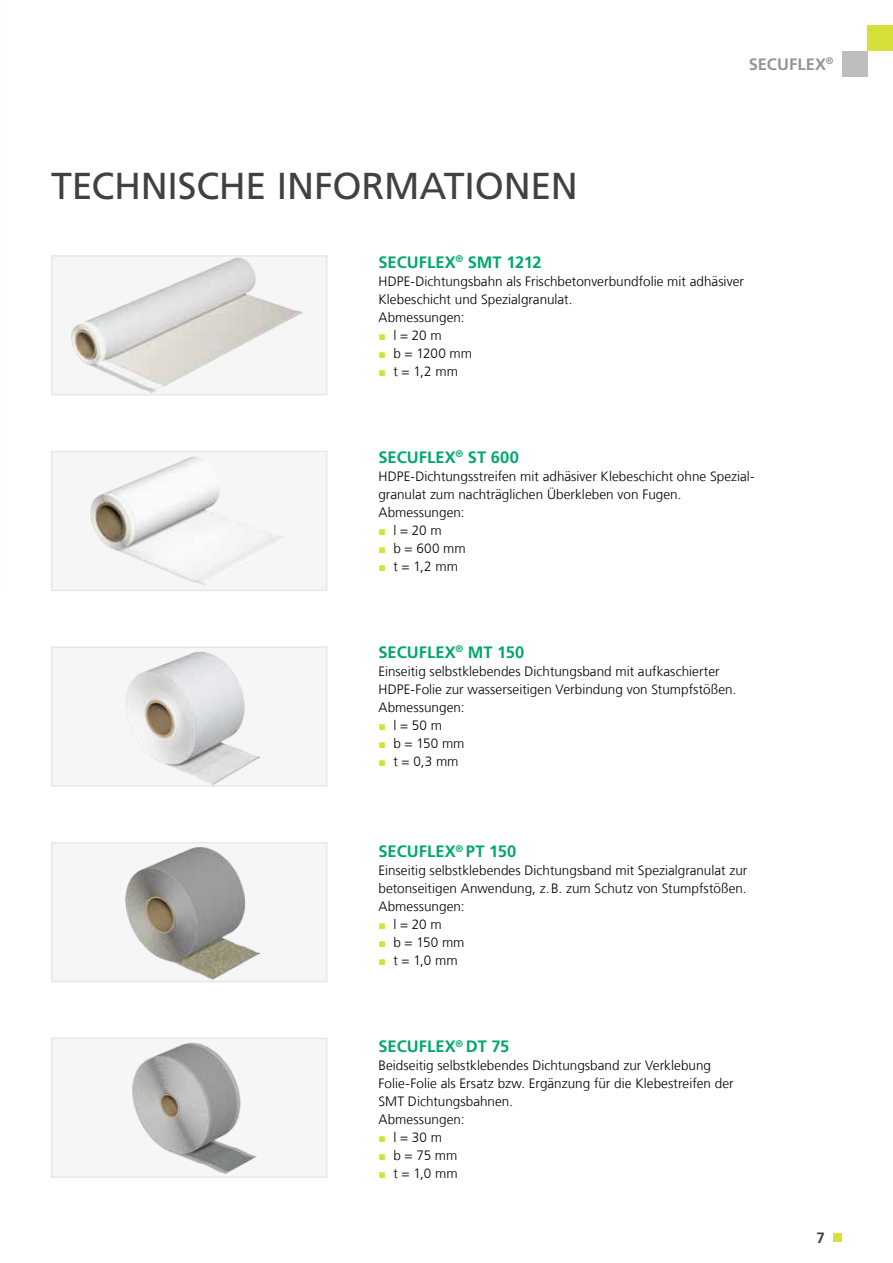
<style>
.page{position:relative;width:893px;height:1263px;background:#fff}
.page>*{position:absolute;margin:0;border:0;box-sizing:border-box;transform-origin:0 0}
.t1{font:37.5px "Frutiger LT Com";letter-spacing:-.005em;color:#414042}
.t2{font:700 16.5px "Frutiger LT Com";letter-spacing:.005em;color:#00a76d}
.t3{font:700 16.5px "Frutiger LT Com";letter-spacing:.005em;color:#939598}
.t4{font:700 15px "Frutiger LT Com";color:#414042}
.t5{font:300 13.5px/18px "Frutiger LT Com";letter-spacing:.005em;color:#000}
.s1{color:#d6e038}
</style>
<div class="page">
<div style="left:833px;top:1233px;width:9px;height:9px;background:#d6e038"></div>
<div style="left:842px;top:51px;width:25px;height:26px;background:#bcbec0"></div>
<div style="left:867px;top:26px;width:26px;height:25px;background:#d6e038"></div>
<div style="left:52px;top:256px;width:275px;height:139px;background:#f6f6f6"></div>
<img style="left:72px;top:258px;width:231px;height:134px">
<div style="left:51px;top:255px;width:276px;height:140px;border:2px solid #e6e7e8"></div>
<div style="left:52px;top:451px;width:275px;height:139px;background:#f6f6f6"></div>
<img style="left:90px;top:457px;width:192px;height:129px">
<div style="left:51px;top:451px;width:276px;height:140px;border:2px solid #e6e7e8"></div>
<div style="left:52px;top:647px;width:275px;height:139px;background:#f6f6f6"></div>
<img style="left:126px;top:651px;width:134px;height:133px">
<div style="left:51px;top:646px;width:276px;height:141px;border:2px solid #e6e7e8"></div>
<div style="left:52px;top:843px;width:275px;height:138px;background:#f6f6f6"></div>
<img style="left:125px;top:847px;width:134px;height:132px">
<div style="left:51px;top:842px;width:276px;height:140px;border:2px solid #e6e7e8"></div>
<div style="left:52px;top:1038px;width:275px;height:139px;background:#f6f6f6"></div>
<img style="left:132px;top:1042px;width:125px;height:132px">
<div style="left:51px;top:1037px;width:276px;height:141px;border:2px solid #e6e7e8"></div>
<h1 class="t1" style="left:51px;top:163px;width:528px">TECHNISCHE INFORMATIONEN</h1>
<p class="t3" style="left:749px;top:54px;width:86px">SECUFLEX<sup>®</sup></p>
<p class="t2" style="left:378px;top:252px;width:165px">SECUFLEX<sup>®</sup> SMT 1212</p>
<p class="t5" style="left:378px;top:272px;width:367px">HDPE-Dichtungsbahn als Frischbetonverbundfolie mit adhäsiver<br>Klebeschicht und Spezialgranulat.<br>Abmessungen:</p>
<p class="t5" style="left:378px;top:326px;width:65px"><span class="s1">▪</span> l = 20 m</p>
<p class="t5" style="left:378px;top:344px;width:95px"><span class="s1">▪</span> b = 1200 mm</p>
<p class="t5" style="left:378px;top:362px;width:81px"><span class="s1">▪</span> t = 1,2 mm</p>
<p class="t2" style="left:378px;top:447px;width:142px">SECUFLEX<sup>®</sup> ST 600</p>
<p class="t5" style="left:378px;top:467px;width:378px">HDPE-Dichtungsstreifen mit adhäsiver Klebeschicht ohne Spezial&shy;granulat zum nachträglichen Überkleben von Fugen.<br>Abmessungen:</p>
<p class="t5" style="left:378px;top:521px;width:65px"><span class="s1">▪</span> l = 20 m</p>
<p class="t5" style="left:378px;top:539px;width:89px"><span class="s1">▪</span> b = 600 mm</p>
<p class="t5" style="left:378px;top:557px;width:81px"><span class="s1">▪</span> t = 1,2 mm</p>
<p class="t2" style="left:378px;top:642px;width:147px">SECUFLEX<sup>®</sup> MT 150</p>
<p class="t5" style="left:378px;top:662px;width:359px">Einseitig selbstklebendes Dichtungsband mit aufkaschierter<br>HDPE-Folie zur wasserseitigen Verbindung von Stumpfstößen.<br>Abmessungen:</p>
<p class="t5" style="left:378px;top:716px;width:65px"><span class="s1">▪</span> l = 50 m</p>
<p class="t5" style="left:378px;top:734px;width:88px"><span class="s1">▪</span> b = 150 mm</p>
<p class="t5" style="left:378px;top:752px;width:82px"><span class="s1">▪</span> t = 0,3 mm</p>
<p class="t2" style="left:378px;top:841px;width:140px">SECUFLEX<sup>®</sup> PT 150</p>
<p class="t5" style="left:378px;top:861px;width:370px;text-align:justify">Einseitig selbstklebendes Dichtungsband mit Spezialgranulat zur betonseitigen Anwendung, z.B. zum Schutz von Stumpfstößen.<br>Abmessungen:</p>
<p class="t5" style="left:378px;top:915px;width:65px"><span class="s1">▪</span> l = 20 m</p>
<p class="t5" style="left:378px;top:933px;width:88px"><span class="s1">▪</span> b = 150 mm</p>
<p class="t5" style="left:378px;top:951px;width:81px"><span class="s1">▪</span> t = 1,0 mm</p>
<p class="t2" style="left:378px;top:1036px;width:133px">SECUFLEX<sup>®</sup> DT 75</p>
<p class="t5" style="left:378px;top:1056px;width:357px">Beidseitig selbstklebendes Dichtungsband zur Verklebung Folie-Folie als Ersatz bzw. Ergänzung für die Klebestreifen der SMT Dichtungsbahnen.<br>Abmessungen:</p>
<p class="t5" style="left:378px;top:1128px;width:65px"><span class="s1">▪</span> l = 30 m</p>
<p class="t5" style="left:378px;top:1146px;width:80px"><span class="s1">▪</span> b = 75 mm</p>
<p class="t5" style="left:378px;top:1164px;width:81px"><span class="s1">▪</span> t = 1,0 mm</p>
<p class="t4" style="left:816px;top:1229px;width:10px">7</p>
</div>
